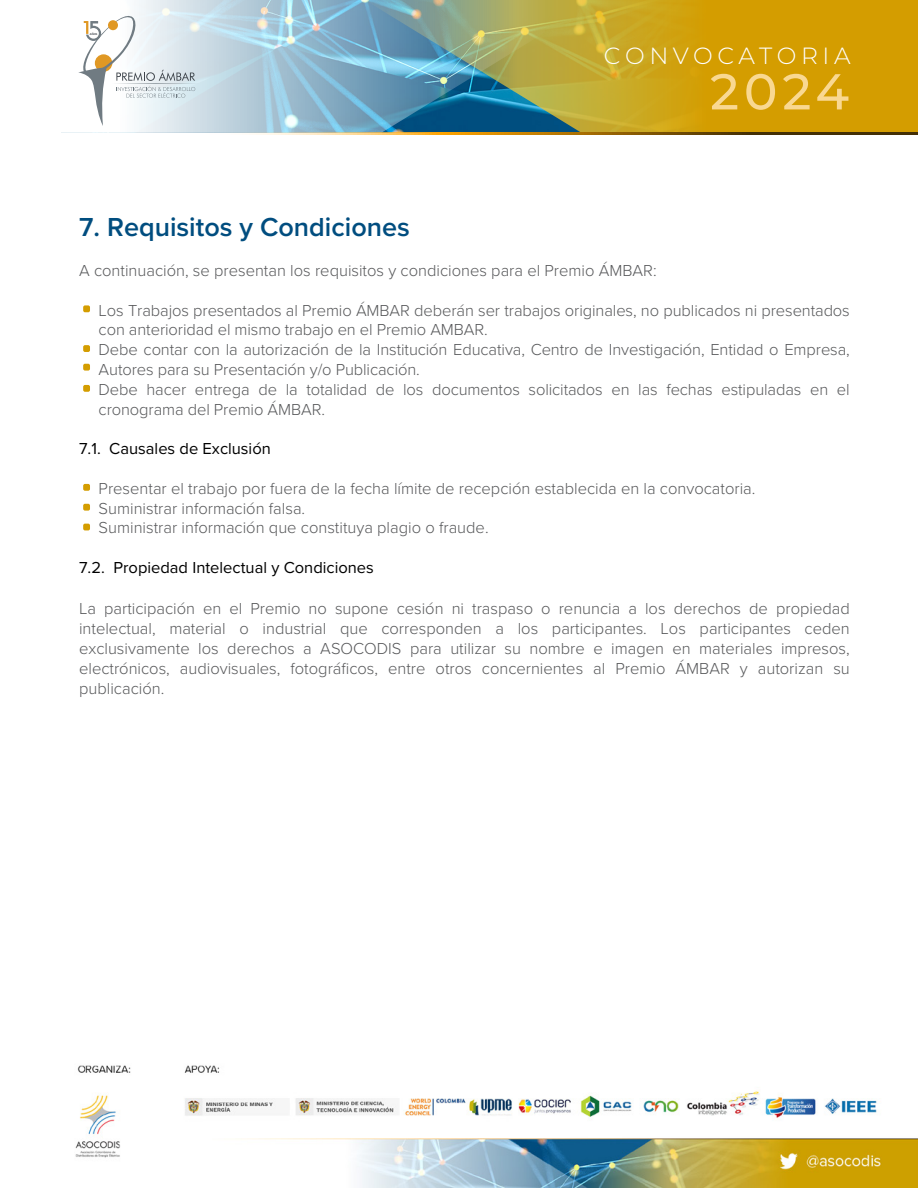
<style>
.page{position:relative;width:918px;height:1188px;background:#fff}
.page>*{position:absolute;margin:0;border:0;box-sizing:border-box;transform-origin:0 0}
.t1{font:500 50.4px "Montserrat";color:#f9d891}
.t2{font:600 27px "Proxima Nova";color:#004d7f}
.t3{font:300 23.4px "Montserrat";letter-spacing:.19em;color:#fff}
.t4{font:300 16.5px/19.8px "Proxima Nova";letter-spacing:-.005em;color:#58595b}
.t5{font:16.5px "Proxima Nova";color:#000}
.t6{font:800 2.7px "Lato";color:#3e444b}
</style>
<div class="page">
<img style="left:75px;top:1065px;width:843px;height:123px">
<svg style="left:598px;top:0;width:320px;height:133px;background:#d09f0a"></svg>
<img style="left:61px;top:0;width:537px;height:133px">
<svg style="left:252px;top:133px;width:666px;height:2px"></svg>
<div style="left:83px;top:305px;width:7px;height:7px;background:#d49d00;border-radius:2px"></div>
<div style="left:83px;top:345px;width:7px;height:7px;background:#d49d00;border-radius:2px"></div>
<div style="left:83px;top:385px;width:7px;height:7px;background:#d49d00;border-radius:2px"></div>
<div style="left:83px;top:364px;width:7px;height:7px;background:#d49d00;border-radius:2px"></div>
<div style="left:83px;top:484px;width:7px;height:7px;background:#d49d00;border-radius:2px"></div>
<div style="left:83px;top:504px;width:7px;height:7px;background:#d49d00;border-radius:2px"></div>
<div style="left:83px;top:524px;width:7px;height:6px;background:#d49d00;border-radius:2px"></div>
<svg style="left:78px;top:12px;width:121px;height:114px"></svg>
<p class="t6" style="left:90px;top:32px;width:9px">AÑOS</p>
<h3 class="t3" style="left:604px;top:40px;width:248px">CONVOCATORIA</h3>
<h1 class="t1" style="left:710px;top:56px;width:140px">2024</h1>
<h2 class="t2" style="left:79px;top:207px;width:332px">7. Requisitos y Condiciones</h2>
<p class="t4" style="left:79px;top:260px;width:579px">A continuación, se presentan los requisitos y condiciones para el Premio ÁMBAR:</p>
<p class="t4" style="left:99px;top:299px;width:753px">Los Trabajos presentados al Premio ÁMBAR deberán ser trabajos originales, no publicados ni presentados con anterioridad el mismo trabajo en el Premio AMBAR.<br>Debe contar con la autorización de la Institución Educativa, Centro de Investigación, Entidad o Empresa, Autores para su Presentación y/o Publicación.<br>Debe hacer entrega de la totalidad de los documentos solicitados en las fechas estipuladas en el cronograma del Premio ÁMBAR.</p>
<p class="t5" style="left:79px;top:436px;width:193px">7.1. Causales de Exclusión</p>
<p class="t4" style="left:99px;top:477px;width:658px">Presentar el trabajo por fuera de la fecha límite de recepción establecida en la convocatoria.<br>Suministrar información falsa.<br>Suministrar información que constituya plagio o fraude.</p>
<p class="t5" style="left:79px;top:555px;width:296px">7.2. Propiedad Intelectual y Condiciones</p>
<p class="t4" style="left:79px;top:598px;width:772px;text-align:justify">La participación en el Premio no supone cesión ni traspaso o renuncia a los derechos de propiedad intelectual, material o industrial que corresponden a los participantes. Los participantes ceden exclusivamente los derechos a ASOCODIS para utilizar su nombre e imagen en materiales impresos, electrónicos, audiovisuales, fotográficos, entre otros concernientes al Premio ÁMBAR y autorizan su publicación.</p>
</div>
